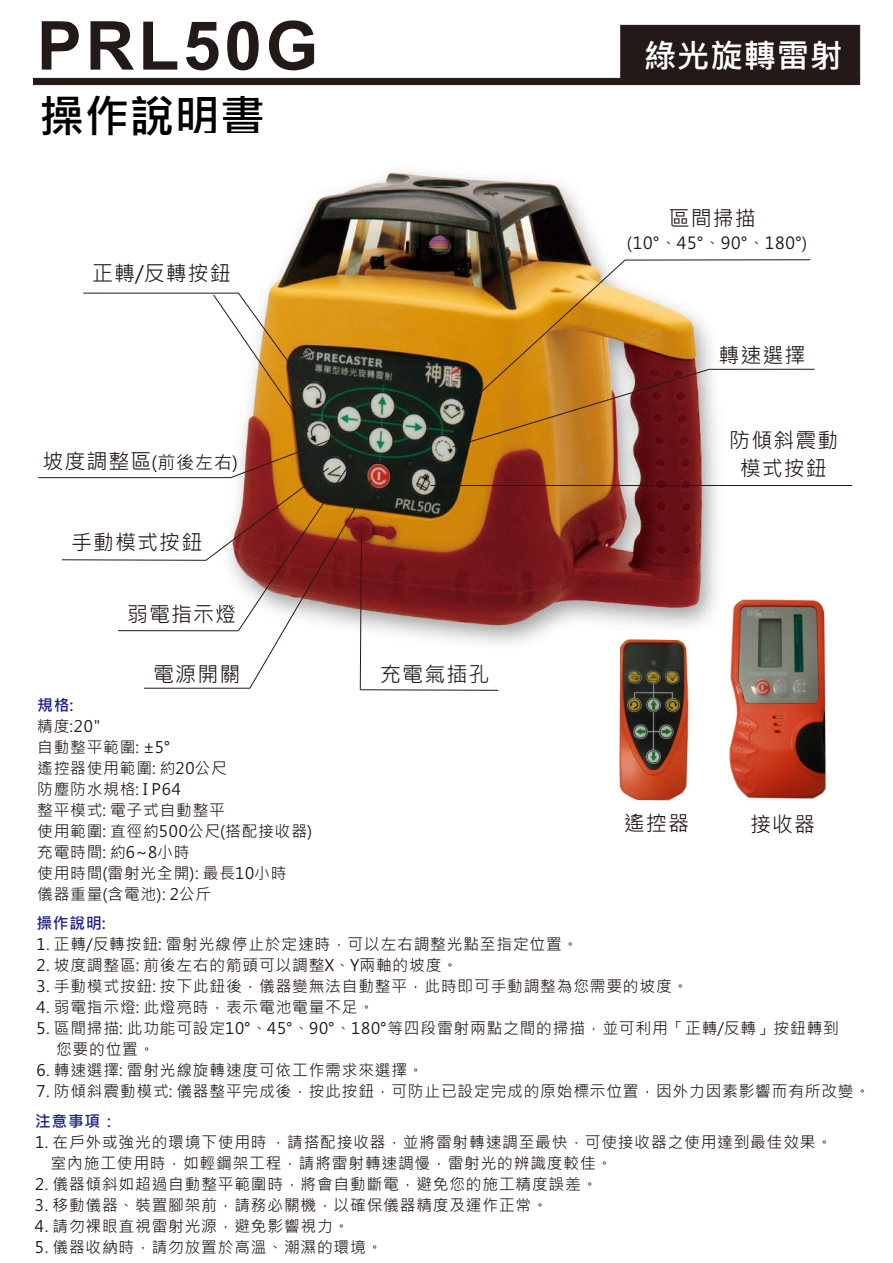
<style>
.page{position:relative;width:893px;height:1263px;background:#fff}
.page>*{position:absolute;margin:0;border:0;box-sizing:border-box;transform-origin:0 0}
.t1{font:700 67.5px "Arial";letter-spacing:.055em;color:#231916}
.t2{font:700 45px "Microsoft Jheng Hei";letter-spacing:.005em;color:#000}
.t3{font:700 33px "Microsoft Jheng Hei";letter-spacing:.005em;color:#fff}
.t4{font:21px/27.9px "Microsoft Jheng Hei";letter-spacing:.05em;color:#231916;text-align:center}
.t5{font:18px "Microsoft Jheng Hei";color:#231916}
.t6{font:16.5px "Microsoft Jheng Hei";letter-spacing:.05em;color:#231916}
.t7{font:15.75px/21px "Microsoft Jheng Hei";letter-spacing:.05em;color:#231916}
.t8{font:700 15.75px "Microsoft Jheng Hei";letter-spacing:.05em;color:#1e2188}
.s1{font-size:21px}
</style>
<div class="page">
<svg style="left:33px;top:24px;width:827px;height:61px"></svg>
<img style="left:264px;top:171px;width:500px;height:473px">
<img style="left:452px;top:259px;width:258px;height:189px">
<hr style="left:431px;top:485px;width:421px;height:1px;background:#231916">
<svg style="left:144px;top:479px;width:229px;height:210px"></svg>
<svg style="left:38px;top:292px;width:314px;height:340px"></svg>
<hr style="left:118px;top:630px;width:120px;height:1px;background:#231916">
<svg style="left:359px;top:535px;width:140px;height:156px"></svg>
<img style="left:611px;top:633px;width:88px;height:168px">
<img style="left:724px;top:592px;width:103px;height:207px">
<hr style="left:625px;top:259px;width:185px;height:1px;background:#231916">
<hr style="left:709px;top:369px;width:106px;height:1px;background:#231916">
<h1 class="t1" style="left:37px;top:20px;width:283px">PRL50G</h1>
<h2 class="t2" style="left:39px;top:93px;width:228px">操作說明書</h2>
<h3 class="t4" style="left:92px;top:259px;width:140px">正轉/反轉按鈕</h3>
<p class="t5" style="left:42px;top:453px;width:197px"><span class="s1">坡度調整區</span>(前後左右)</p>
<h3 class="t4" style="left:71px;top:528px;width:133px">手動模式按鈕</h3>
<h3 class="t4" style="left:127px;top:600px;width:111px">弱電指示燈</h3>
<h3 class="t4" style="left:153px;top:660px;width:89px">電源開關</h3>
<h3 class="t4" style="left:380px;top:660px;width:111px">充電氣插孔</h3>
<h3 class="t3" style="left:644px;top:39px;width:200px">綠光旋轉雷射</h3>
<h3 class="t4" style="left:669px;top:204px;width:89px">區間掃描</h3>
<p class="t6" style="left:627px;top:234px;width:182px">(10°、45°、90°、180°)</p>
<h3 class="t4" style="left:718px;top:341px;width:89px">轉速選擇</h3>
<h3 class="t4" style="left:729px;top:426px;width:111px">防傾斜震動模式按鈕</h3>
<p class="t8" style="left:37px;top:697px;width:38px">規格:</p>
<p class="t7" style="left:37px;top:715px;width:277px">精度:20"<br>自動整平範圍: ±5°<br>遙控器使用範圍: 約20公尺<br>防塵防水規格: I P64<br>整平模式: 電子式自動整平<br>使用範圍: 直徑約500公尺(搭配接收器)充電時間: 約6~8小時<br>使用時間(雷射光全開): 最長10小時<br>儀器重量(含電池): 2公斤</p>
<p class="t8" style="left:36px;top:915px;width:71px">操作說明:</p>
<p class="t7" style="left:36px;top:933px;width:543px">1. 正轉/反轉按鈕: 雷射光線停止於定速時，可以左右調整光點至指定位置。</p>
<p class="t7" style="left:36px;top:954px;width:423px">2. 坡度調整區: 前後左右的箭頭可以調整X、Y兩軸的坡度。</p>
<p class="t7" style="left:36px;top:975px;width:653px">3. 手動模式按鈕: 按下此鈕後，儀器變無法自動整平，此時即可手動調整為您需要的坡度。</p>
<p class="t7" style="left:36px;top:996px;width:339px">4. 弱電指示燈: 此燈亮時，表示電池電量不足。</p>
<p class="t7" style="left:56px;top:1017px;width:784px;text-indent:-20px">5. 區間掃描: 此功能可設定10°、45°、90°、180°等四段雷射兩點之間的掃描，並可利用「正轉/反轉」按鈕轉到您要的位置。</p>
<p class="t7" style="left:36px;top:1059px;width:389px">6. 轉速選擇: 雷射光線旋轉速度可依工作需求來選擇。</p>
<p class="t7" style="left:36px;top:1080px;width:835px">7. 防傾斜震動模式: 儀器整平完成後，按此按鈕，可防止已設定完成的原始標示位置，因外力因素影響而有所改變。</p>
<p class="t8" style="left:35px;top:1113px;width:83px">注意事項：</p>
<p class="t7" style="left:35px;top:1131px;width:799px">1. 在戶外或強光的環境下使用時 ，請搭配接收器，並將雷射轉速調至最快，可使接收器之使用達到最佳效果。　室內施工使用時，如輕鋼架工程，請將雷射轉速調慢，雷射光的辨識度較佳。</p>
<p class="t7" style="left:35px;top:1173px;width:564px">2. 儀器傾斜如超過自動整平範圍時，將會自動斷電，避免您的施工精度誤差。</p>
<p class="t7" style="left:35px;top:1194px;width:514px">3. 移動儀器、裝置腳架前，請務必關機，以確保儀器精度及運作正常。</p>
<p class="t7" style="left:35px;top:1215px;width:316px">4. 請勿裸眼直視雷射光源，避免影響視力。</p>
<p class="t7" style="left:35px;top:1236px;width:349px">5. 儀器收納時，請勿放置於高溫、潮濕的環境。</p>
<h3 class="t4" style="left:624px;top:809px;width:67px">遙控器</h3>
<h3 class="t4" style="left:750px;top:810px;width:67px">接收器</h3>
</div>
